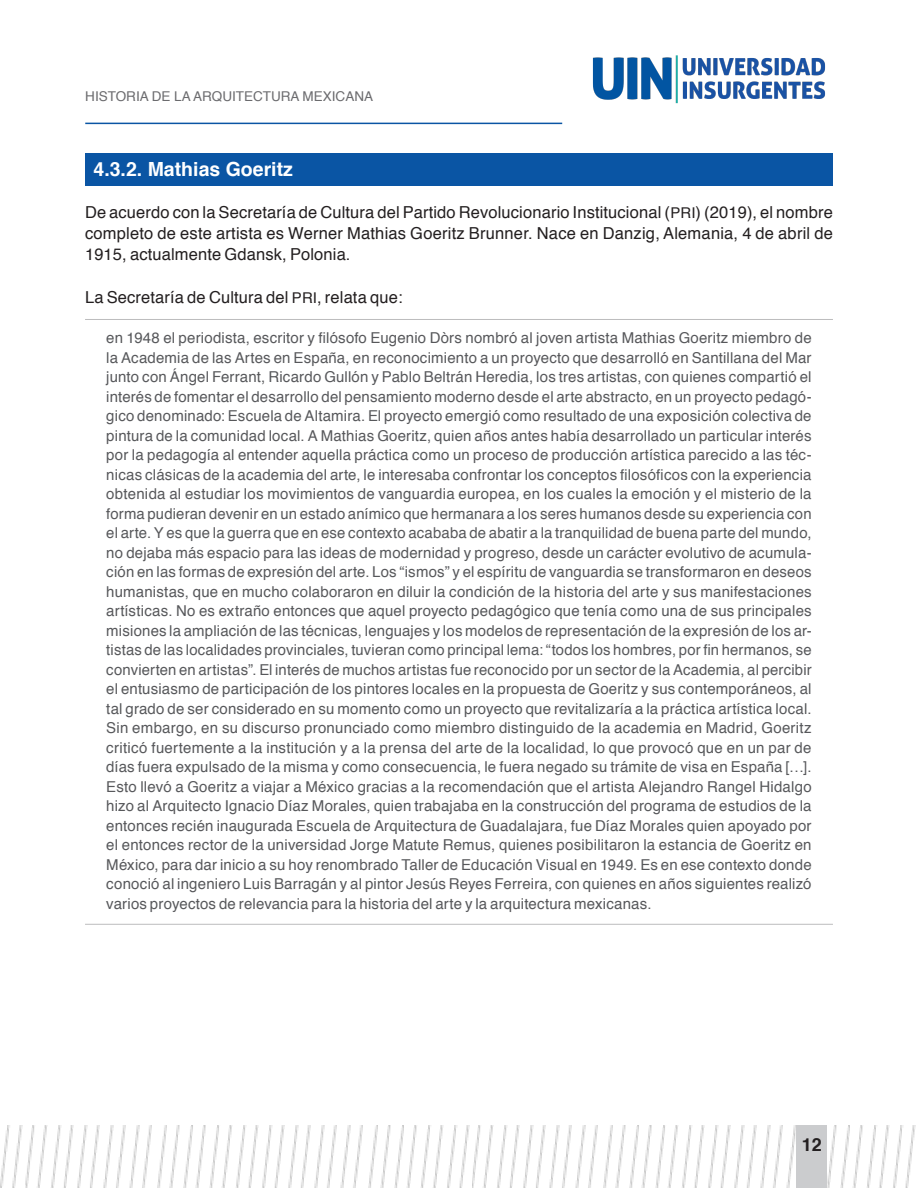
<style>
.page{position:relative;width:918px;height:1188px;background:#fff}
.page>*{position:absolute;margin:0;border:0;box-sizing:border-box;transform-origin:0 0}
.Sub_subtema_-_1_1_1{font:700 19.5px "Helvetica";color:#fff}
.t1{font:700 18px "Helvetica";color:#231f20}
.Texto_general{font:16.5px/21px "Helvetica";letter-spacing:.01em;color:#231f20;text-align:justify}
.Cita{font:15px/19.5px "Helvetica";letter-spacing:.01em;color:#57585b;text-align:justify}
.t2{font:13.5px "Helvetica";color:#6b6b6e}
.s1{font-family:"Helvetica SC900";font-size:14.85px}
</style>
<div class="page">
<img style="left:592px;top:55px;width:234px;height:49px">
<hr style="left:85px;top:123px;width:477px;height:1px;background:#0a55a4">
<img style="left:0;top:1125px;width:916px;height:63px">
<div style="left:796px;top:1125px;width:31px;height:63px;background:#cbccce"></div>
<div style="left:85px;top:153px;width:748px;height:33px;background:#0a55a4"></div>
<hr style="left:85px;top:924px;width:748px;height:1px;background:#bcbcbd">
<hr style="left:85px;top:319px;width:748px;height:1px;background:#bcbcbd">
<p class="t2" style="left:85px;top:86px;width:289px">HISTORIA DE LA ARQUITECTURA MEXICANA</p>
<p class="Sub_subtema_-_1_1_1" style="left:94px;top:154px;width:201px">4.3.2. Mathias Goeritz</p>
<p class="Texto_general" style="left:85px;top:203px;width:749px">De acuerdo con la Secretaría de Cultura del Partido Revolucionario Institucional (<span class="s1">pri</span>) (2019), el nombre completo de este artista es Werner Mathias Goeritz Brunner. Nace en Danzig, Alemania, 4 de abril de 1915, actualmente Gdansk, Polonia.</p>
<p class="Texto_general" style="left:85px;top:287px;width:319px">La Secretaría de Cultura del <span class="s1">pri</span>, relata que:</p>
<p class="Cita" style="left:106px;top:329px;width:707px">en 1948 el periodista, escritor y filósofo Eugenio Dòrs nombró al joven artista Mathias Goeritz miembro de la Academia de las Artes en España, en reconocimiento a un proyecto que desarrolló en Santillana del Mar junto con Ángel Ferrant, Ricardo Gullón y Pablo Beltrán Heredia, los tres artistas, con quienes compartió el interés de fomentar el desarrollo del pensamiento moderno desde el arte abstracto, en un proyecto pedagó&shy;gico denominado: Escuela de Altamira. El proyecto emergió como resultado de una exposición colectiva de pintura de la comunidad local. A Mathias Goeritz, quien años antes había desarrollado un particular interés por la pedagogía al entender aquella práctica como un proceso de producción artística parecido a las téc&shy;nicas clásicas de la academia del arte, le interesaba confrontar los conceptos filosóficos con la experiencia obtenida al estudiar los movimientos de vanguardia europea, en los cuales la emoción y el misterio de la forma pudieran devenir en un estado anímico que hermanara a los seres humanos desde su experiencia con el arte. Y es que la guerra que en ese contexto acababa de abatir a la tranquilidad de buena parte del mundo, no dejaba más espacio para las ideas de modernidad y progreso, desde un carácter evolutivo de acumula&shy;ción en las formas de expresión del arte. Los “ismos” y el espíritu de vanguardia se transformaron en deseos humanistas, que en mucho colaboraron en diluir la condición de la historia del arte y sus manifestaciones artísticas. No es extraño entonces que aquel proyecto pedagógico que tenía como una de sus principales misiones la ampliación de las técnicas, lenguajes y los modelos de representación de la expresión de los ar&shy;tistas de las localidades provinciales, tuvieran como principal lema: “todos los hombres, por fin hermanos, se convierten en artistas”. El interés de muchos artistas fue reconocido por un sector de la Academia, al percibir el entusiasmo de participación de los pintores locales en la propuesta de Goeritz y sus contemporáneos, al tal grado de ser considerado en su momento como un proyecto que revitalizaría a la práctica artística local.<br>Sin embargo, en su discurso pronunciado como miembro distinguido de la academia en Madrid, Goeritz criticó fuertemente a la institución y a la prensa del arte de la localidad, lo que provocó que en un par de días fuera expulsado de la misma y como consecuencia, le fuera negado su trámite de visa en España […].<br>Esto llevó a Goeritz a viajar a México gracias a la recomendación que el artista Alejandro Rangel Hidalgo hizo al Arquitecto Ignacio Díaz Morales, quien trabajaba en la construcción del programa de estudios de la entonces recién inaugurada Escuela de Arquitectura de Guadalajara, fue Díaz Morales quien apoyado por el entonces rector de la universidad Jorge Matute Remus, quienes posibilitaron la estancia de Goeritz en México, para dar inicio a su hoy renombrado Taller de Educación Visual en 1949. Es en ese contexto donde conoció al ingeniero Luis Barragán y al pintor Jesús Reyes Ferreira, con quienes en años siguientes realizó varios proyectos de relevancia para la historia del arte y la arquitectura mexicanas.</p>
<p class="t1" style="left:802px;top:1130px;width:22px">12</p>
</div>
